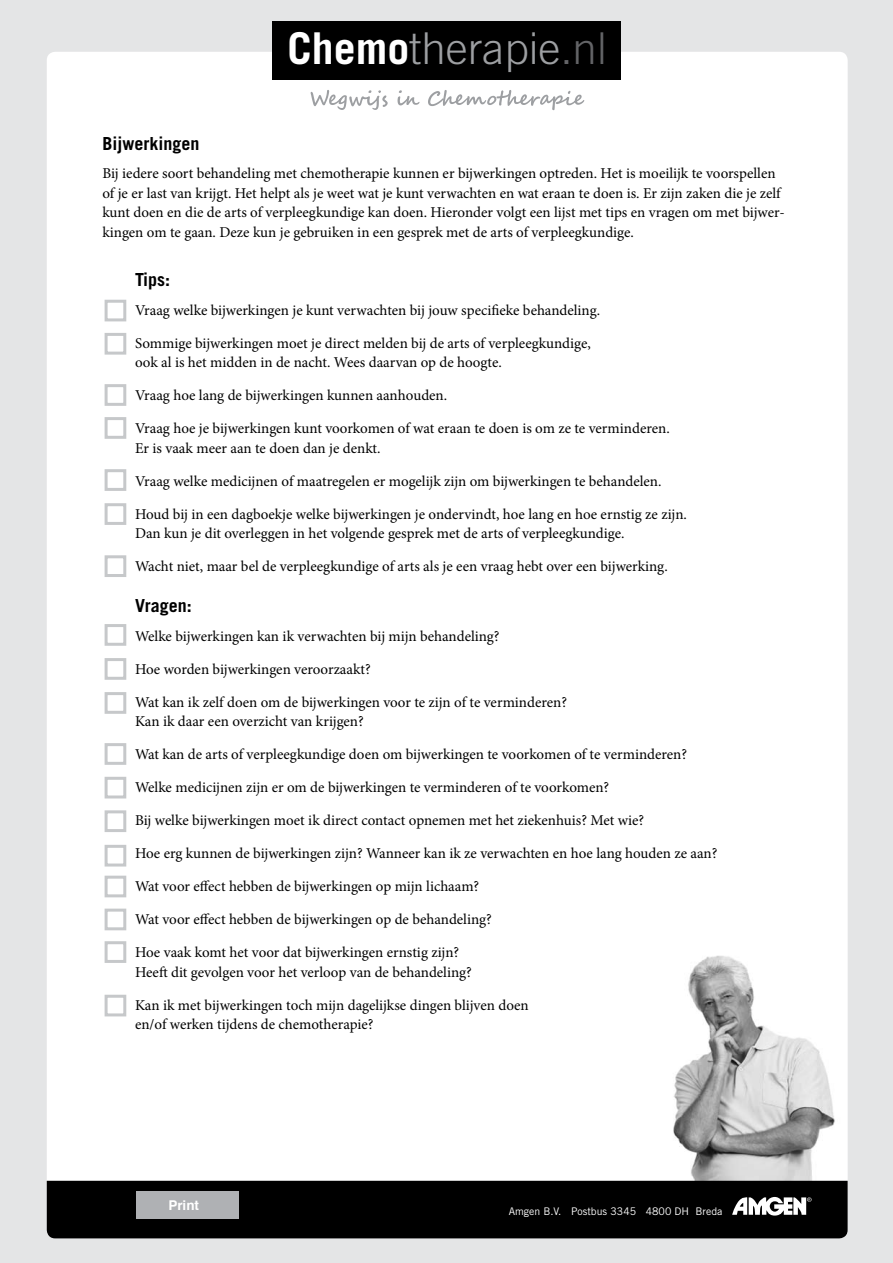
<style>
.page{position:relative;width:893px;height:1263px;background:#e4e5e6}
.page>*{position:absolute;margin:0;border:0;box-sizing:border-box;transform-origin:0 0}
.t1{font:300 43.8px "Trade Gothic";color:#9d9fa2}
.t2{font:700 18px "Trade Gothic";color:#000}
.t3{font:15px/19.5px "Minion Pro";color:#000}
.t4{font:700 13.5px "Helvetica";color:#fff}
.t5{font:10.5px "Trade Gothic";color:#fff}
.s1{font-weight:700;color:#fff}
.s2{color:#636467}
</style>
<div class="page">
<div style="left:47px;top:52px;width:801px;height:1186px;background:#fff;border-radius:9px"></div>
<div style="left:272px;top:21px;width:349px;height:58px;background:#000"></div>
<svg style="left:311px;top:90px;width:273px;height:20px"></svg>
<div style="left:105px;top:300px;width:21px;height:21px;border:3px solid #c6c8ca"></div>
<div style="left:105px;top:333px;width:21px;height:22px;border:3px solid #c6c8ca"></div>
<div style="left:105px;top:384px;width:21px;height:22px;border:3px solid #c6c8ca"></div>
<div style="left:105px;top:417px;width:21px;height:22px;border:3px solid #c6c8ca"></div>
<div style="left:105px;top:469px;width:21px;height:22px;border:3px solid #c6c8ca"></div>
<div style="left:105px;top:503px;width:21px;height:22px;border:3px solid #c6c8ca"></div>
<div style="left:105px;top:555px;width:21px;height:22px;border:3px solid #c6c8ca"></div>
<img style="left:669px;top:955px;width:178px;height:226px">
<div style="left:47px;top:1181px;width:801px;height:57px;background:#000"></div>
<svg style="left:732px;top:1196px;width:79px;height:19px"></svg>
<div style="left:136px;top:1192px;width:102px;height:27px;background:#afb1b4"></div>
<div style="left:105px;top:624px;width:21px;height:22px;border:3px solid #c6c8ca"></div>
<div style="left:105px;top:658px;width:21px;height:22px;border:3px solid #c6c8ca"></div>
<div style="left:105px;top:692px;width:21px;height:22px;border:3px solid #c6c8ca"></div>
<div style="left:105px;top:743px;width:21px;height:22px;border:3px solid #c6c8ca"></div>
<div style="left:105px;top:777px;width:21px;height:21px;border:3px solid #c6c8ca"></div>
<div style="left:105px;top:810px;width:21px;height:22px;border:3px solid #c6c8ca"></div>
<div style="left:105px;top:845px;width:21px;height:21px;border:3px solid #c6c8ca"></div>
<div style="left:105px;top:876px;width:21px;height:21px;border:3px solid #c6c8ca"></div>
<div style="left:105px;top:909px;width:21px;height:21px;border:3px solid #c6c8ca"></div>
<div style="left:105px;top:941px;width:21px;height:22px;border:3px solid #c6c8ca"></div>
<div style="left:105px;top:995px;width:21px;height:21px;border:3px solid #c6c8ca"></div>
<h1 class="t1" style="left:287px;top:23px;width:321px"><span class="s1">Chemo</span>therapie<span class="s2">.nl</span></h1>
<p class="t2" style="left:102px;top:132px;width:99px">Bijwerkingen</p>
<p class="t3" style="left:102px;top:164px;width:684px">Bij iedere soort behandeling met chemotherapie kunnen er bijwerkingen optreden. Het is moeilijk te voorspellen of je er last van krijgt. Het helpt als je weet wat je kunt verwachten en wat eraan te doen is. Er zijn zaken die je zelf kunt doen en die de arts of verpleegkundige kan doen. Hieronder volgt een lijst met tips en vragen om met bijwer&shy;kingen om te gaan. Deze kun je gebruiken in een gesprek met de arts of verpleegkundige.</p>
<p class="t2" style="left:135px;top:269px;width:37px">Tips:</p>
<p class="t3" style="left:135px;top:300px;width:467px">Vraag welke bijwerkingen je kunt verwachten bij jouw specifieke behandeling.</p>
<p class="t3" style="left:135px;top:333px;width:457px">Sommige bijwerkingen moet je direct melden bij de arts of verpleegkundige, ook al is het midden in de nacht. Wees daarvan op de hoogte.</p>
<p class="t3" style="left:135px;top:386px;width:314px">Vraag hoe lang de bijwerkingen kunnen aanhouden.</p>
<p class="t3" style="left:135px;top:419px;width:536px">Vraag hoe je bijwerkingen kunt voorkomen of wat eraan te doen is om ze te verminderen.<br>Er is vaak meer aan te doen dan je denkt.</p>
<p class="t3" style="left:135px;top:471px;width:528px">Vraag welke medicijnen of maatregelen er mogelijk zijn om bijwerkingen te behandelen.</p>
<p class="t3" style="left:135px;top:504px;width:553px">Houd bij in een dagboekje welke bijwerkingen je ondervindt, hoe lang en hoe ernstig ze zijn.<br>Dan kun je dit overleggen in het volgende gesprek met de arts of verpleegkundige.</p>
<p class="t3" style="left:135px;top:557px;width:534px">Wacht niet, maar bel de verpleegkundige of arts als je een vraag hebt over een bijwerking.</p>
<p class="t2" style="left:135px;top:595px;width:58px">Vragen:</p>
<p class="t3" style="left:135px;top:626px;width:366px">Welke bijwerkingen kan ik verwachten bij mijn behandeling?</p>
<p class="t3" style="left:135px;top:659px;width:237px">Hoe worden bijwerkingen veroorzaakt?</p>
<p class="t3" style="left:135px;top:692px;width:433px">Wat kan ik zelf doen om de bijwerkingen voor te zijn of te verminderen?<br>Kan ik daar een overzicht van krijgen?</p>
<p class="t3" style="left:135px;top:745px;width:554px">Wat kan de arts of verpleegkundige doen om bijwerkingen te voorkomen of te verminderen?</p>
<p class="t3" style="left:135px;top:778px;width:476px">Welke medicijnen zijn er om de bijwerkingen te verminderen of te voorkomen?</p>
<p class="t3" style="left:135px;top:811px;width:511px">Bij welke bijwerkingen moet ik direct contact opnemen met het ziekenhuis? Met wie?</p>
<p class="t3" style="left:135px;top:837px;width:584px;line-height:33px">Hoe erg kunnen de bijwerkingen zijn? Wanneer kan ik ze verwachten en hoe lang houden ze aan?<br>Wat voor effect hebben de bijwerkingen op mijn lichaam?</p>
<p class="t3" style="left:135px;top:910px;width:358px">Wat voor effect hebben de bijwerkingen op de behandeling?</p>
<p class="t3" style="left:135px;top:943px;width:338px">Hoe vaak komt het voor dat bijwerkingen ernstig zijn?<br>Heeft dit gevolgen voor het verloop van de behandeling?</p>
<p class="t3" style="left:135px;top:995px;width:395px">Kan ik met bijwerkingen toch mijn dagelijkse dingen blijven doen en/of werken tijdens de chemotherapie?</p>
<p class="t4" style="left:168px;top:1195px;width:32px">Print</p>
<p class="t5" style="left:509px;top:1205px;width:215px">Amgen B.V. Postbus 3345 4800 DH Breda</p>
</div>
